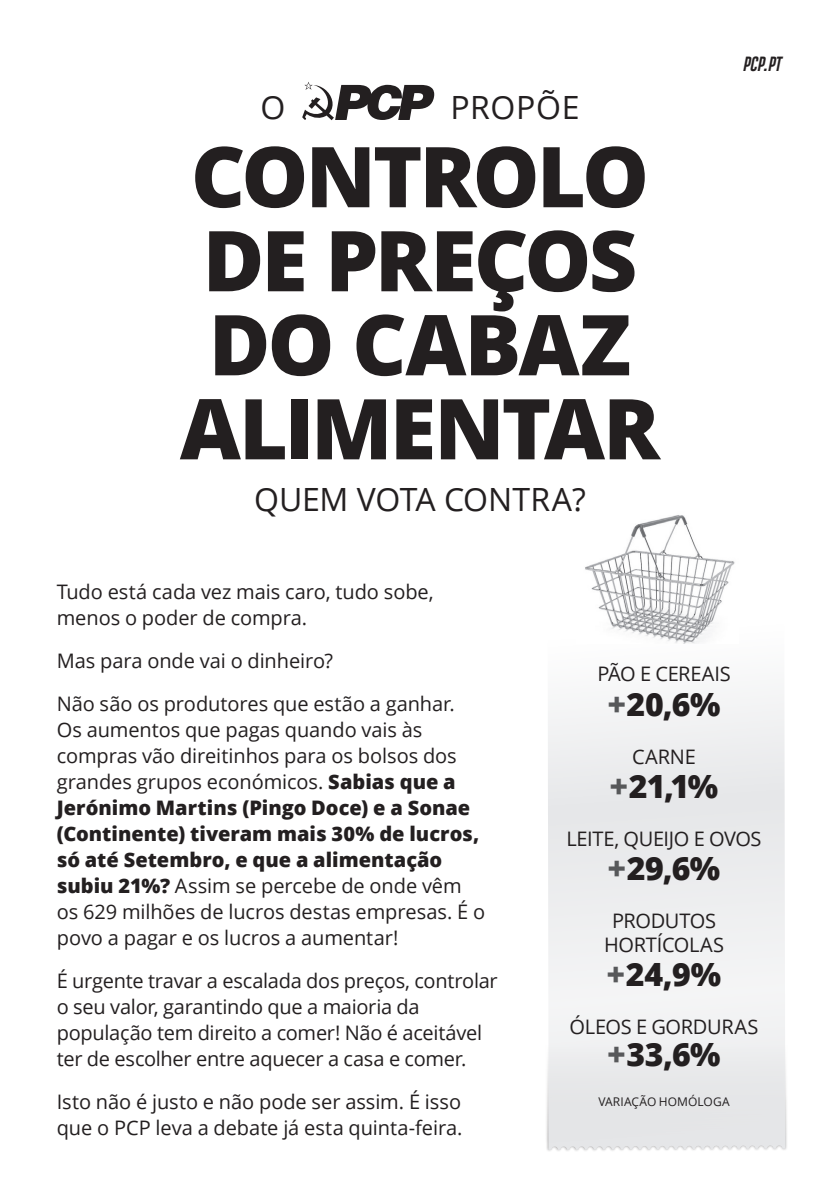
<style>
.page{position:relative;width:840px;height:1191px;background:#fff}
.page>*{position:absolute;margin:0;border:0;box-sizing:border-box;transform-origin:0 0}
.t1{font:800 84px/84px "Open Sans";letter-spacing:-.03em;color:#231f20;text-align:center}
.t2{font:800 32px "Open Sans";letter-spacing:-.015em;color:#231f20}
.t3{font:32px "Open Sans";color:#231f20}
.t4{font:20px/26px "Open Sans";letter-spacing:-.005em;color:#231f20}
.t5{font:italic 15px "Gobold Extra 1";color:#231f20}
.t6{font:12px "Open Sans";letter-spacing:.005em;color:#231f20}
.s1{font-weight:800}
.s2{color:#57585a}
</style>
<div class="page">
<svg style="left:547px;top:643px;width:237px;height:506px;fill:#edeeef"></svg>
<img style="left:585px;top:515px;width:150px;height:128px">
<svg style="left:302px;top:82px;width:132px;height:38px"></svg>
<h2 class="t3" style="left:260px;top:86px;width:26px">O</h2>
<h2 class="t3" style="left:450px;top:86px;width:130px">PROPÕE</h2>
<h1 class="t1" style="left:180px;top:130px;width:481px">CONTROLO<br>DE PREÇOS<br>DO CABAZ<br>ALIMENTAR</h1>
<h2 class="t3" style="left:254px;top:478px;width:333px">QUEM VOTA CONTRA?</h2>
<p class="t5" style="left:742px;top:54px;width:40px">PCP.PT</p>
<p class="t4" style="left:57px;top:578px;width:378px">Tudo está cada vez mais caro, tudo sobe, menos o poder de compra.</p>
<p class="t4" style="left:57px;top:638px;width:399px;line-height:43px">Mas para onde vai o dinheiro?<br>Não são os produtores que estão a ganhar.</p>
<p class="t4" style="left:57px;top:716px;width:430px">Os aumentos que pagas quando vais às compras vão direitinhos para os bolsos dos grandes grupos económicos. <span class="s1">Sabias que a Jerónimo Martins (Pingo Doce) e a Sonae (Continente) tiveram mais 30% de lucros, só até Setembro, e que a alimentação subiu 21%?</span> Assim se percebe de onde vêm os 629 milhões de lucros destas empresas. É o povo a pagar e os lucros a aumentar!</p>
<p class="t4" style="left:57px;top:967px;width:442px">É urgente travar a escalada dos preços, controlar o seu valor, garantindo que a maioria da população tem direito a comer! Não é aceitável ter de escolher entre aquecer a casa e comer.</p>
<p class="t4" style="left:57px;top:1088px;width:407px">Isto não é justo e não pode ser assim. É isso que o PCP leva a debate já esta quinta-feira.</p>
<p class="t4" style="left:597px;top:660px;width:135px">PÃO E CEREAIS</p>
<h2 class="t2" style="left:607px;top:679px;width:114px"><span class="s2">+</span>20,6%</h2>
<p class="t4" style="left:632px;top:743px;width:65px">CARNE</p>
<h2 class="t2" style="left:609px;top:761px;width:110px"><span class="s2">+</span>21,1%</h2>
<p class="t4" style="left:566px;top:825px;width:196px">LEITE, QUEIJO E OVOS</p>
<h2 class="t2" style="left:607px;top:843px;width:114px"><span class="s2">+</span>29,6%</h2>
<p class="t4" style="left:603px;top:908px;width:121px;line-height:24px;text-align:center">PRODUTOS<br>HORTÍCOLAS</p>
<h2 class="t2" style="left:606px;top:949px;width:116px"><span class="s2">+</span>24,9%</h2>
<p class="t4" style="left:569px;top:1013px;width:190px">ÓLEOS E GORDURAS</p>
<h2 class="t2" style="left:607px;top:1029px;width:114px"><span class="s2">+</span>33,6%</h2>
<p class="t6" style="left:598px;top:1093px;width:133px">VARIAÇÃO HOMÓLOGA</p>
</div>
